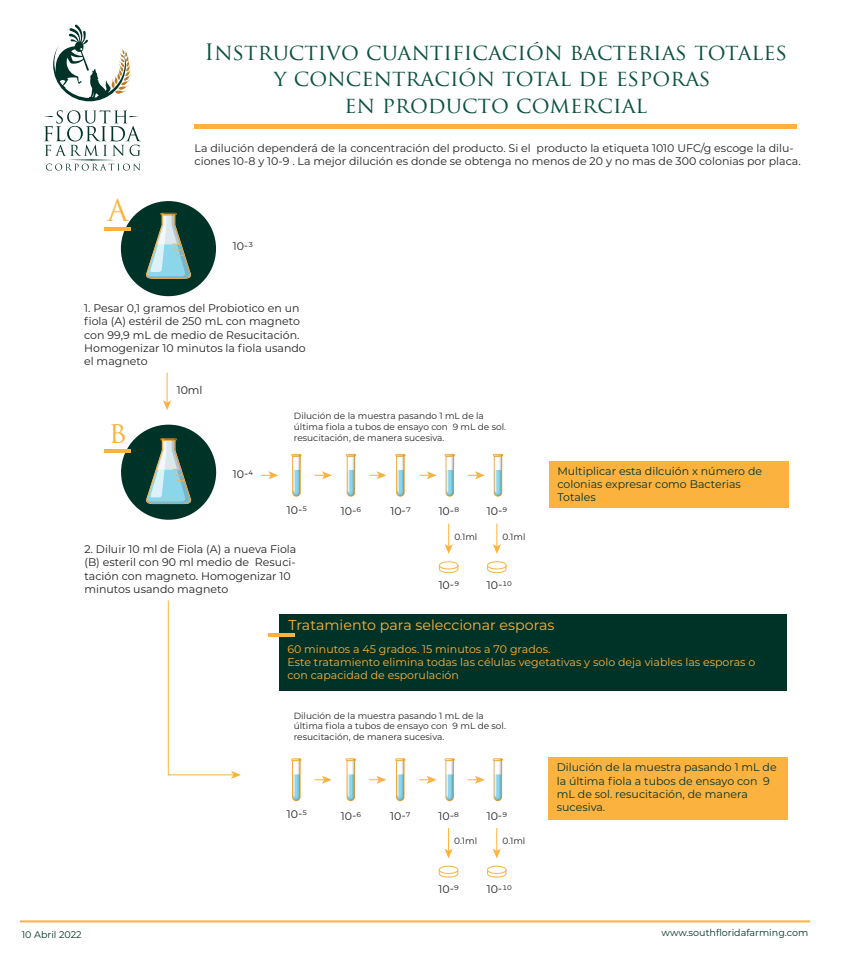
<style>
.page{position:relative;width:842px;height:955px;background:#fff}
.page>*{position:absolute;margin:0;border:0;box-sizing:border-box;transform-origin:0 0}
.t1{font:29.5px "Trajan Pro";color:#fcb23f}
.t2{font:22.1px/26.6px "Trajan Pro";color:#0a5141;text-align:center}
.t3{font:14.2px "Montserrat";color:#fcb23f}
.t4{font:11px/13.2px "Montserrat";color:#231f20}
.t5{font:11px/13.2px "Montserrat";color:#003328}
.t6{font:11px/13.2px "Montserrat";color:#fcb23f}
.t7{font:9.6px "Montserrat";color:#003328}
.t8{font:9px/10.8px "Montserrat";color:#231f20}
</style>
<div class="page">
<div style="left:549px;top:461px;width:239px;height:47px;background:#fcb23f"></div>
<svg style="left:44px;top:110px;width:97px;height:61px"></svg>
<svg style="left:53px;top:24px;width:78px;height:77px"></svg>
<hr style="left:195px;top:125px;width:602px;height:4px;background:#fcb23f">
<div style="left:121px;top:201px;width:95px;height:95px;background:#003328;border-radius:50%"></div>
<div style="left:549px;top:757px;width:239px;height:63px;background:#fcb23f"></div>
<svg style="left:261px;top:471px;width:17px;height:8px"></svg>
<svg style="left:167px;top:600px;width:74px;height:179px"></svg>
<svg style="left:315px;top:471px;width:17px;height:8px"></svg>
<hr style="left:167px;top:373px;width:1px;height:30px;background:#fcb23f">
<svg style="left:163px;top:400px;width:8px;height:10px"></svg>
<svg style="left:369px;top:471px;width:17px;height:8px"></svg>
<svg style="left:419px;top:471px;width:18px;height:8px"></svg>
<svg style="left:445px;top:524px;width:8px;height:30px"></svg>
<div style="left:439px;top:561px;width:19px;height:9px;border:1px solid #fcb23f;border-radius:50%"></div>
<svg style="left:438px;top:564px;width:21px;height:10px"></svg>
<hr style="left:104px;top:228px;width:26px;height:3px;background:#fcb23f">
<div style="left:121px;top:425px;width:95px;height:95px;background:#003328;border-radius:50%"></div>
<hr style="left:104px;top:449px;width:26px;height:3px;background:#fcb23f">
<div style="left:280px;top:614px;width:507px;height:77px;background:#003328"></div>
<hr style="left:268px;top:634px;width:26px;height:3px;background:#fcb23f">
<hr style="left:20px;top:920px;width:790px;height:2px;background:#fcb23f">
<svg style="left:291px;top:454px;width:11px;height:43px"></svg>
<svg style="left:346px;top:454px;width:10px;height:43px"></svg>
<svg style="left:395px;top:454px;width:10px;height:43px"></svg>
<svg style="left:445px;top:454px;width:10px;height:43px"></svg>
<svg style="left:468px;top:471px;width:17px;height:8px"></svg>
<svg style="left:493px;top:524px;width:8px;height:30px"></svg>
<div style="left:487px;top:561px;width:20px;height:9px;border:1px solid #fcb23f;border-radius:50%"></div>
<svg style="left:487px;top:564px;width:20px;height:10px"></svg>
<svg style="left:493px;top:454px;width:10px;height:43px"></svg>
<svg style="left:314px;top:776px;width:18px;height:8px"></svg>
<svg style="left:369px;top:776px;width:17px;height:8px"></svg>
<svg style="left:419px;top:776px;width:18px;height:8px"></svg>
<svg style="left:444px;top:828px;width:9px;height:30px"></svg>
<div style="left:439px;top:866px;width:19px;height:8px;border:1px solid #fcb23f;border-radius:50%"></div>
<svg style="left:438px;top:869px;width:21px;height:9px"></svg>
<svg style="left:291px;top:758px;width:10px;height:44px"></svg>
<svg style="left:346px;top:758px;width:10px;height:44px"></svg>
<svg style="left:395px;top:758px;width:10px;height:44px"></svg>
<svg style="left:444px;top:758px;width:11px;height:44px"></svg>
<svg style="left:467px;top:776px;width:18px;height:8px"></svg>
<svg style="left:493px;top:828px;width:8px;height:30px"></svg>
<div style="left:487px;top:866px;width:19px;height:8px;border:1px solid #fcb23f;border-radius:50%"></div>
<svg style="left:487px;top:869px;width:20px;height:9px"></svg>
<svg style="left:493px;top:758px;width:10px;height:44px"></svg>
<svg style="left:146px;top:213px;width:45px;height:66px"></svg>
<svg style="left:146px;top:438px;width:46px;height:67px"></svg>
<h2 class="t2" style="left:205px;top:38px;width:584px">Instructivo cuantificación bacterias totales y concentración total de esporas<br>en producto comercial</h2>
<h1 class="t1" style="left:108px;top:192px;width:22px">A</h1>
<p class="t4" style="left:194px;top:141px;width:608px">La dilución dependerá de la concentración del producto. Si el producto la etiqueta 1010 UFC/g escoge la dilu&shy;ciones 10-8 y 10-9 . La mejor dilución es donde se obtenga no menos de 20 y no mas de 300 colonias por placa.</p>
<p class="t4" style="left:233px;top:239px;width:22px">10-3</p>
<p class="t4" style="left:84px;top:301px;width:223px">1. Pesar 0,1 gramos del Probiotico en un fiola (A) estéril de 250 mL con magneto con 99,9 mL de medio de Resucitación.<br>Homogenizar 10 minutos la fiola usando el magneto</p>
<h1 class="t1" style="left:109px;top:413px;width:20px">b</h1>
<p class="t4" style="left:177px;top:383px;width:27px">10ml</p>
<p class="t4" style="left:233px;top:467px;width:22px">10-4</p>
<p class="t8" style="left:294px;top:410px;width:214px">Dilución de la muestra pasando 1 mL de la última fiola a tubos de ensayo con 9 mL de sol. resucitación, de manera sucesiva.</p>
<p class="t4" style="left:287px;top:503px;width:22px">10-5</p>
<p class="t4" style="left:341px;top:505px;width:22px">10-6</p>
<p class="t4" style="left:390px;top:505px;width:22px">10-7</p>
<p class="t4" style="left:439px;top:505px;width:22px">10-8</p>
<p class="t8" style="left:454px;top:531px;width:24px">0.1ml</p>
<p class="t4" style="left:487px;top:505px;width:22px">10-9</p>
<p class="t8" style="left:503px;top:531px;width:24px">0.1ml</p>
<p class="t4" style="left:84px;top:542px;width:213px">2. Diluir 10 ml de Fiola (A) a nueva Fiola (B) esteril con 90 ml medio de Resuci&shy;tación con magneto. Homogenizar 10 minutos usando magneto</p>
<p class="t4" style="left:439px;top:578px;width:22px">10-9</p>
<p class="t4" style="left:487px;top:578px;width:27px">10-10</p>
<p class="t5" style="left:557px;top:464px;width:206px">Multiplicar esta dilcuión x número de colonias expresar como Bacterias<br>Totales</p>
<p class="t3" style="left:288px;top:616px;width:268px">Tratamiento para seleccionar esporas</p>
<p class="t6" style="left:287px;top:642px;width:469px">60 minutos a 45 grados. 15 minutos a 70 grados.<br>Este tratamiento elimina todas las células vegetativas y solo deja viables las esporas o con capacidad de esporulación</p>
<p class="t7" style="left:22px;top:928px;width:61px">10 Abril 2022</p>
<p class="t8" style="left:294px;top:710px;width:214px">Dilución de la muestra pasando 1 mL de la última fiola a tubos de ensayo con 9 mL de sol. resucitación, de manera sucesiva.</p>
<p class="t4" style="left:287px;top:807px;width:22px">10-5</p>
<p class="t4" style="left:487px;top:809px;width:22px">10-9</p>
<p class="t4" style="left:341px;top:809px;width:22px">10-6</p>
<p class="t4" style="left:390px;top:809px;width:22px">10-7</p>
<p class="t4" style="left:438px;top:809px;width:22px">10-8</p>
<p class="t8" style="left:454px;top:835px;width:24px">0.1ml</p>
<p class="t8" style="left:502px;top:835px;width:24px">0.1ml</p>
<p class="t4" style="left:438px;top:882px;width:22px">10-9</p>
<p class="t4" style="left:487px;top:882px;width:27px">10-10</p>
<p class="t5" style="left:557px;top:760px;width:221px">Dilución de la muestra pasando 1 mL de la última fiola a tubos de ensayo con 9 mL de sol. resucitación, de manera sucesiva.</p>
<p class="t7" style="left:662px;top:926px;width:148px">www.southfloridafarming.com</p>
</div>
